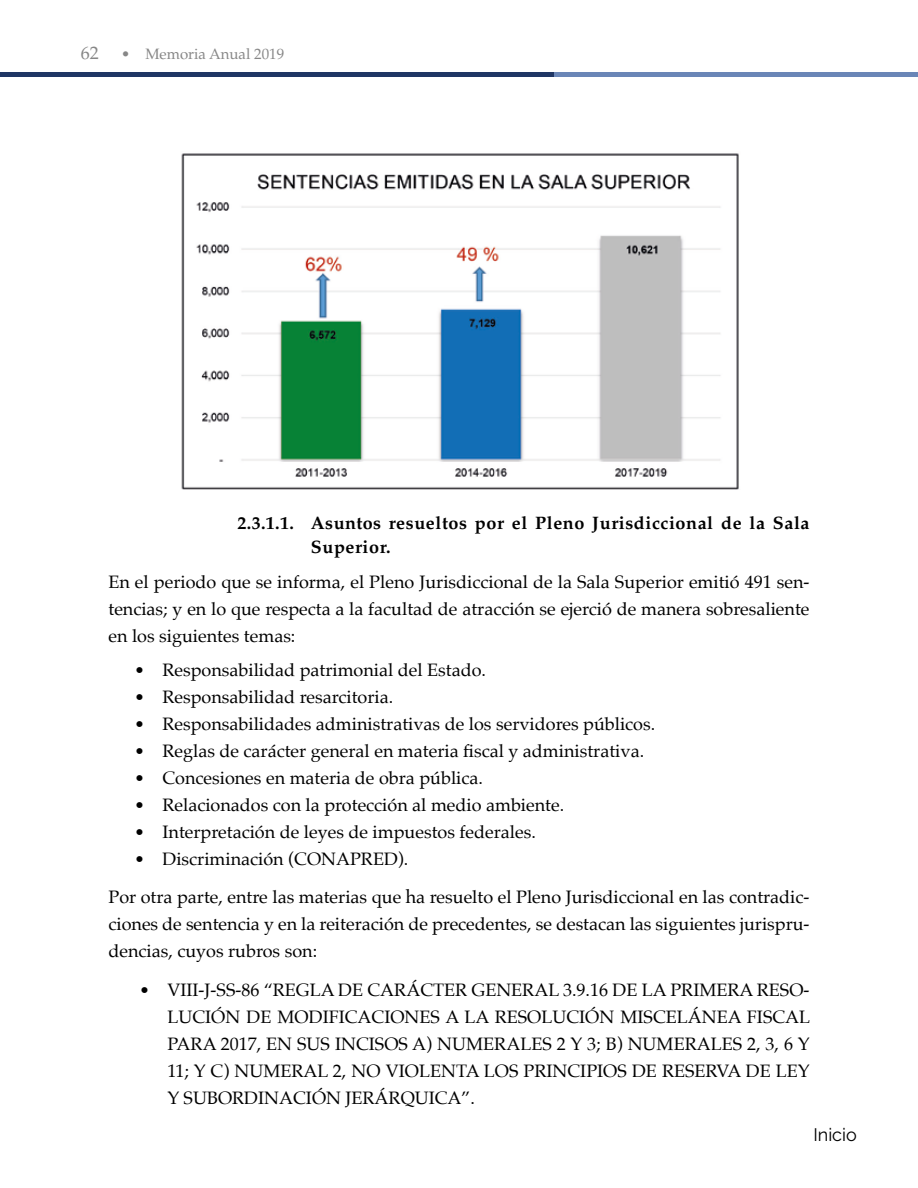
<style>
.page{position:relative;width:918px;height:1188px;background:#fff}
.page>*{position:absolute;margin:0;border:0;box-sizing:border-box;transform-origin:0 0}
.t1{font:18px/27px "Palatino";color:#000;text-align:justify}
.t2{font:700 18px/24px "Palatino LT Std";letter-spacing:.03em;color:#000}
.t3{font:18px "Raleway";color:#000}
.t4{font:18px "Palatino LT Std";color:#878787}
.t5{font:15px "Palatino LT Std";color:#878787}
.s1{font-family:"Univers LT Std";font-weight:300;font-size:16.5px}
</style>
<div class="page">
<div style="left:554px;top:72px;width:364px;height:5px;background:#6a86b7"></div>
<div style="left:0;top:72px;width:554px;height:5px;background:#1f3664"></div>
<img style="left:181px;top:153px;width:558px;height:337px">
<p class="t4" style="left:81px;top:42px;width:19px">62</p>
<p class="t5" style="left:121px;top:45px;width:164px">• Memoria Anual 2019</p>
<p class="t2" style="left:311px;top:511px;width:500px;text-indent:-73px">2.3.1.1. Asuntos resueltos por el Pleno Jurisdiccional de la Sala<br>Superior.</p>
<p class="t1" style="left:108px;top:568px;width:703px">En el periodo que se informa, el Pleno Jurisdiccional de la Sala Superior emitió 491 sen&shy;tencias; y en lo que respecta a la facultad de atracción se ejerció de manera sobresaliente en los siguientes temas:</p>
<p class="t1" style="left:135px;top:657px;width:352px"><span class="s1">•</span> Responsabilidad patrimonial del Estado.</p>
<p class="t1" style="left:135px;top:684px;width:259px"><span class="s1">•</span> Responsabilidad resarcitoria.</p>
<p class="t1" style="left:135px;top:711px;width:521px"><span class="s1">•</span> Responsabilidades administrativas de los servidores públicos.</p>
<p class="t1" style="left:135px;top:738px;width:510px"><span class="s1">•</span> Reglas de carácter general en materia fiscal y administrativa.</p>
<p class="t1" style="left:135px;top:765px;width:349px"><span class="s1">•</span> Concesiones en materia de obra pública.</p>
<p class="t1" style="left:135px;top:792px;width:430px"><span class="s1">•</span> Relacionados con la protección al medio ambiente.</p>
<p class="t1" style="left:135px;top:819px;width:402px"><span class="s1">•</span> Interpretación de leyes de impuestos federales.</p>
<p class="t1" style="left:108px;top:840px;width:703px;line-height:37.5px;text-indent:27px"><span class="s1">•</span> Discriminación (CONAPRED).<br>Por otra parte, entre las materias que ha resuelto el Pleno Jurisdiccional en las contradic-</p>
<p class="t1" style="left:108px;top:910px;width:703px">ciones de sentencia y en la reiteración de precedentes, se destacan las siguientes jurispru&shy;dencias, cuyos rubros son:</p>
<p class="t1" style="left:167px;top:976px;width:644px;text-indent:-27px"><span class="s1">•</span> VIII-J-SS-86 “REGLA DE CARÁCTER GENERAL 3.9.16 DE LA PRIMERA RESO-LUCIÓN DE MODIFICACIONES A LA RESOLUCIÓN MISCELÁNEA FISCAL PARA 2017, EN SUS INCISOS A) NUMERALES 2 Y 3; B) NUMERALES 2, 3, 6 Y 11; Y C) NUMERAL 2, NO VIOLENTA LOS PRINCIPIOS DE RESERVA DE LEY Y SUBORDINACIÓN JERÁRQUICA”.</p>
<p class="t3" style="left:813px;top:1124px;width:45px">Inicio</p>
</div>
